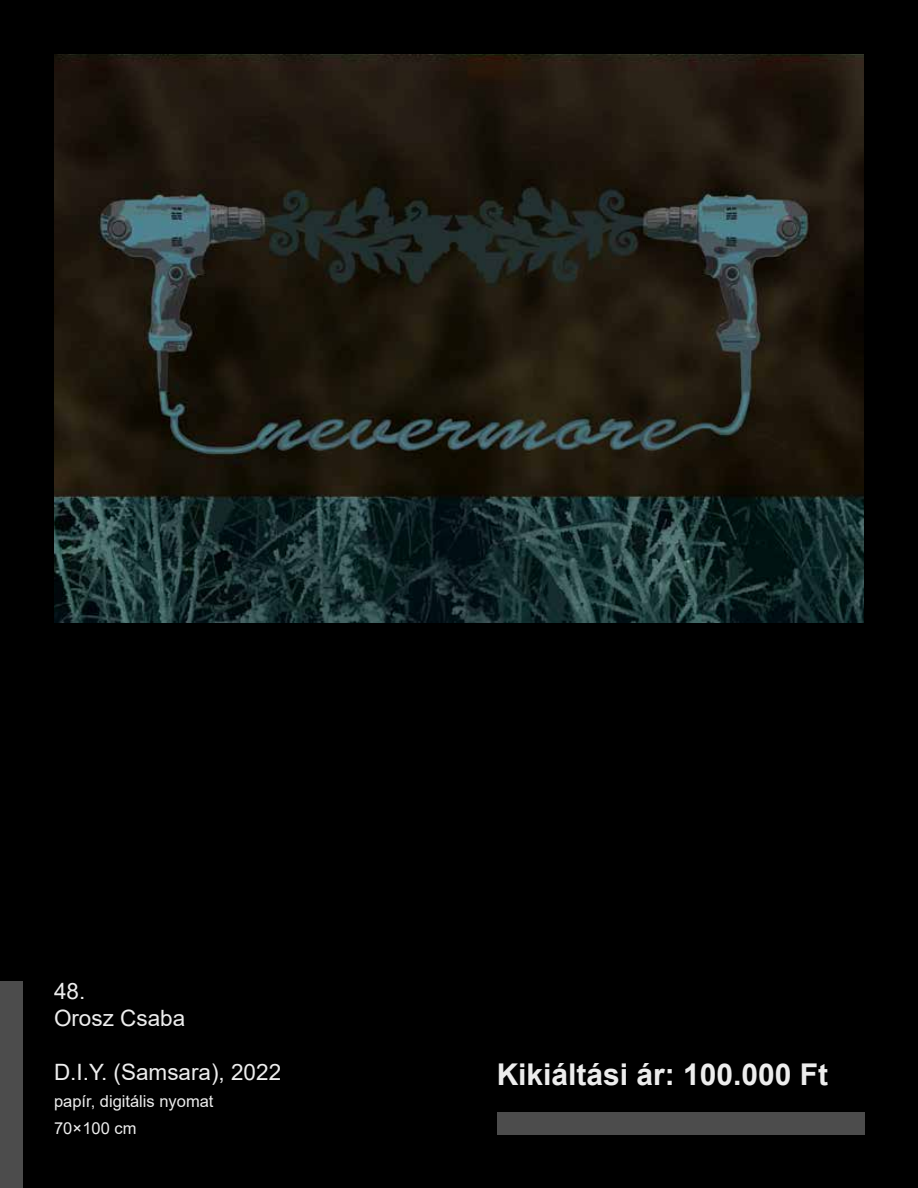
<style>
.page{position:relative;width:918px;height:1188px;background:#000}
.page>*{position:absolute;margin:0;border:0;box-sizing:border-box;transform-origin:0 0}
.t1{font:700 30px "Arial";color:#fff}
.t2{font:22.5px/27px "Arial";color:#fff}
.t3{font:16.5px/27px "Arial";color:#fff}
</style>
<div class="page">
<div style="left:497px;top:1112px;width:367px;height:22px;background:#4c4c4c"></div>
<div style="left:0;top:981px;width:22px;height:207px;background:#4c4c4c"></div>
<img style="left:54px;top:55px;width:810px;height:568px">
<p class="t2" style="left:54px;top:977px;width:133px">48.<br>Orosz Csaba</p>
<p class="t2" style="left:54px;top:1058px;width:229px">D.I.Y. (Samsara), 2022</p>
<p class="t3" style="left:54px;top:1088px;width:161px">papír, digitális nyomat<br>70×100 cm</p>
<h1 class="t1" style="left:496px;top:1054px;width:333px">Kikiáltási ár: 100.000 Ft</h1>
</div>
